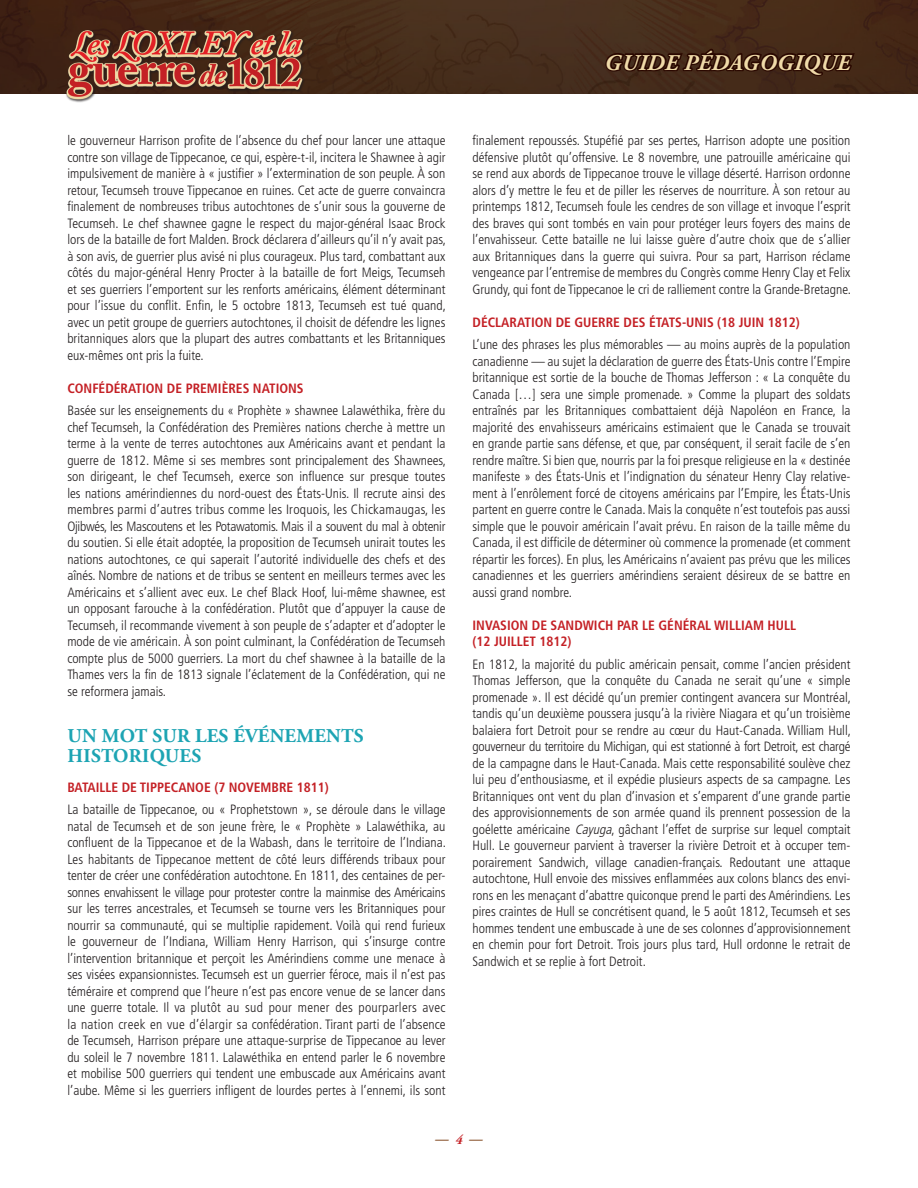
<style>
.page{position:relative;width:918px;height:1188px;background:#fff}
.page>*{position:absolute;margin:0;border:0;box-sizing:border-box;transform-origin:0 0}
.t1{font:italic 700 22.5px "Adobe Garamond Pro";letter-spacing:.015em;color:#efdaa8}
.SUB_TITLE{font:700 19.5px/19.5px "Adobe Garamond Pro";letter-spacing:.015em;color:#1da4b3}
.REGULAR_TEXT{font:300 condensed 13.5px/16.5px "Frutiger";color:#231f20;text-align:justify}
.SUB_SUB{font:700 condensed 13.5px/16.5px "Frutiger";color:#c42025}
.t2{font:italic 700 13.5px "Adobe Garamond Pro";color:#7f451c}
.s1{font-style:italic}
.s2{color:#c42025}
</style>
<div class="page">
<img style="left:0;top:0;width:918px;height:94px">
<img style="left:66px;top:29px;width:240px;height:73px">
<svg style="left:604px;top:0;width:253px;height:94px;background:#422615"></svg>
<p class="REGULAR_TEXT" style="left:67px;top:132px;width:380px">le gouverneur Harrison profite de l’absence du chef pour lancer une attaque contre son village de Tippecanoe, ce qui, espère-t-il, incitera le Shawnee à agir impulsivement de manière à « justifier » l’extermination de son peuple. À son retour, Tecumseh trouve Tippecanoe en ruines. Cet acte de guerre convaincra finalement de nombreuses tribus autochtones de s’unir sous la gouverne de Tecumseh. Le chef shawnee gagne le respect du major-général Isaac Brock lors de la bataille de fort Malden. Brock déclarera d’ailleurs qu’il n’y avait pas, à son avis, de guerrier plus avisé ni plus courageux. Plus tard, combattant aux côtés du major-général Henry Procter à la bataille de fort Meigs, Tecumseh et ses guerriers l’emportent sur les renforts américains, élément déterminant pour l’issue du conflit. Enfin, le 5 octobre 1813, Tecumseh est tué quand, avec un petit groupe de guerriers autochtones, il choisit de défendre les lignes britanniques alors que la plupart des autres combattants et les Britanniques eux-mêmes ont pris la fuite.</p>
<p class="SUB_SUB" style="left:67px;top:380px;width:238px">CONFÉDÉRATION DE PREMIÈRES NATIONS</p>
<p class="REGULAR_TEXT" style="left:67px;top:402px;width:380px">Basée sur les enseignements du « Prophète » shawnee Lalawéthika, frère du chef Tecumseh, la Confédération des Premières nations cherche à mettre un terme à la vente de terres autochtones aux Américains avant et pendant la guerre de 1812. Même si ses membres sont principalement des Shawnees, son dirigeant, le chef Tecumseh, exerce son influence sur presque toutes les nations amérindiennes du nord-ouest des États-Unis. Il recrute ainsi des membres parmi d’autres tribus comme les Iroquois, les Chickamaugas, les Ojibwés, les Mascoutens et les Potawatomis. Mais il a souvent du mal à obtenir du soutien. Si elle était adoptée, la proposition de Tecumseh unirait toutes les nations autochtones, ce qui saperait l’autorité individuelle des chefs et des aînés. Nombre de nations et de tribus se sentent en meilleurs termes avec les Américains et s’allient avec eux. Le chef Black Hoof, lui-même shawnee, est un opposant farouche à la confédération. Plutôt que d’appuyer la cause de Tecumseh, il recommande vivement à son peuple de s’adapter et d’adopter le mode de vie américain. À son point culminant, la Confédération de Tecumseh compte plus de 5000 guerriers. La mort du chef shawnee à la bataille de la Thames vers la fin de 1813 signale l’éclatement de la Confédération, qui ne se reformera jamais.</p>
<p class="SUB_TITLE" style="left:68px;top:727px;width:298px">UN MOT SUR LES ÉVÉNEMENTS<br>HISTORIQUES</p>
<p class="SUB_SUB" style="left:67px;top:779px;width:263px">BATAILLE DE TIPPECANOE (7 NOVEMBRE 1811)</p>
<p class="REGULAR_TEXT" style="left:67px;top:801px;width:380px">La bataille de Tippecanoe, ou « Prophetstown », se déroule dans le village natal de Tecumseh et de son jeune frère, le « Prophète » Lalawéthika, au confluent de la Tippecanoe et de la Wabash, dans le territoire de l’Indiana.<br>Les habitants de Tippecanoe mettent de côté leurs différends tribaux pour tenter de créer une confédération autochtone. En 1811, des centaines de per&shy;sonnes envahissent le village pour protester contre la mainmise des Américains sur les terres ancestrales, et Tecumseh se tourne vers les Britanniques pour nourrir sa communauté, qui se multiplie rapidement. Voilà qui rend furieux le gouverneur de l’Indiana, William Henry Harrison, qui s’insurge contre l’intervention britannique et perçoit les Amérindiens comme une menace à ses visées expansionnistes. Tecumseh est un guerrier féroce, mais il n’est pas téméraire et comprend que l’heure n’est pas encore venue de se lancer dans une guerre totale. Il va plutôt au sud pour mener des pourparlers avec la nation creek en vue d’élargir sa confédération. Tirant parti de l’absence de Tecumseh, Harrison prépare une attaque-surprise de Tippecanoe au lever du soleil le 7 novembre 1811. Lalawéthika en entend parler le 6 novembre et mobilise 500 guerriers qui tendent une embuscade aux Américains avant l’aube. Même si les guerriers infligent de lourdes pertes à l’ennemi, ils sont</p>
<h1 class="t1" style="left:605px;top:50px;width:247px">GUIDE PÉDAGOGIQUE</h1>
<p class="REGULAR_TEXT" style="left:472px;top:132px;width:380px">finalement repoussés. Stupéfié par ses pertes, Harrison adopte une position défensive plutôt qu’offensive. Le 8 novembre, une patrouille américaine qui se rend aux abords de Tippecanoe trouve le village déserté. Harrison ordonne alors d’y mettre le feu et de piller les réserves de nourriture. À son retour au printemps 1812, Tecumseh foule les cendres de son village et invoque l’esprit des braves qui sont tombés en vain pour protéger leurs foyers des mains de l’envahisseur. Cette bataille ne lui laisse guère d’autre choix que de s’allier aux Britanniques dans la guerre qui suivra. Pour sa part, Harrison réclame vengeance par l’entremise de membres du Congrès comme Henry Clay et Felix Grundy, qui font de Tippecanoe le cri de ralliement contre la Grande-Bretagne.</p>
<p class="SUB_SUB" style="left:472px;top:314px;width:329px">DÉCLARATION DE GUERRE DES ÉTATS-UNIS (18 JUIN 1812)</p>
<p class="REGULAR_TEXT" style="left:472px;top:336px;width:380px">L’une des phrases les plus mémorables — au moins auprès de la population canadienne — au sujet la déclaration de guerre des États-Unis contre l’Empire britannique est sortie de la bouche de Thomas Jefferson : « La conquête du Canada […] sera une simple promenade. » Comme la plupart des soldats entraînés par les Britanniques combattaient déjà Napoléon en France, la majorité des envahisseurs américains estimaient que le Canada se trouvait en grande partie sans défense, et que, par conséquent, il serait facile de s’en rendre maître. Si bien que, nourris par la foi presque religieuse en la « destinée manifeste » des États-Unis et l’indignation du sénateur Henry Clay relative&shy;ment à l’enrôlement forcé de citoyens américains par l’Empire, les États-Unis partent en guerre contre le Canada. Mais la conquête n’est toutefois pas aussi simple que le pouvoir américain l’avait prévu. En raison de la taille même du Canada, il est difficile de déterminer où commence la promenade (et comment répartir les forces). En plus, les Américains n’avaient pas prévu que les milices canadiennes et les guerriers amérindiens seraient désireux de se battre en aussi grand nombre.</p>
<p class="SUB_SUB" style="left:472px;top:617px;width:325px">INVASION DE SANDWICH PAR LE GÉNÉRAL WILLIAM HULL (12 JUILLET 1812)</p>
<p class="REGULAR_TEXT" style="left:472px;top:656px;width:380px">En 1812, la majorité du public américain pensait, comme l’ancien président Thomas Jefferson, que la conquête du Canada ne serait qu’une « simple promenade ». Il est décidé qu’un premier contingent avancera sur Montréal, tandis qu’un deuxième poussera jusqu’à la rivière Niagara et qu’un troisième balaiera fort Detroit pour se rendre au cœur du Haut-Canada. William Hull, gouverneur du territoire du Michigan, qui est stationné à fort Detroit, est chargé de la campagne dans le Haut-Canada. Mais cette responsabilité soulève chez lui peu d’enthousiasme, et il expédie plusieurs aspects de sa campagne. Les Britanniques ont vent du plan d’invasion et s’emparent d’une grande partie des approvisionnements de son armée quand ils prennent possession de la goélette américaine <span class="s1">Cayuga</span>, gâchant l’effet de surprise sur lequel comptait Hull. Le gouverneur parvient à traverser la rivière Detroit et à occuper tem&shy;porairement Sandwich, village canadien-français. Redoutant une attaque autochtone, Hull envoie des missives enflammées aux colons blancs des envi&shy;rons en les menaçant d’abattre quiconque prend le parti des Amérindiens. Les pires craintes de Hull se concrétisent quand, le 5 août 1812, Tecumseh et ses hommes tendent une embuscade à une de ses colonnes d’approvisionnement en chemin pour fort Detroit. Trois jours plus tard, Hull ordonne le retrait de Sandwich et se replie à fort Detroit.</p>
<p class="t2" style="left:435px;top:1131px;width:49px">—<span class="s2">4</span>—</p>
</div>
